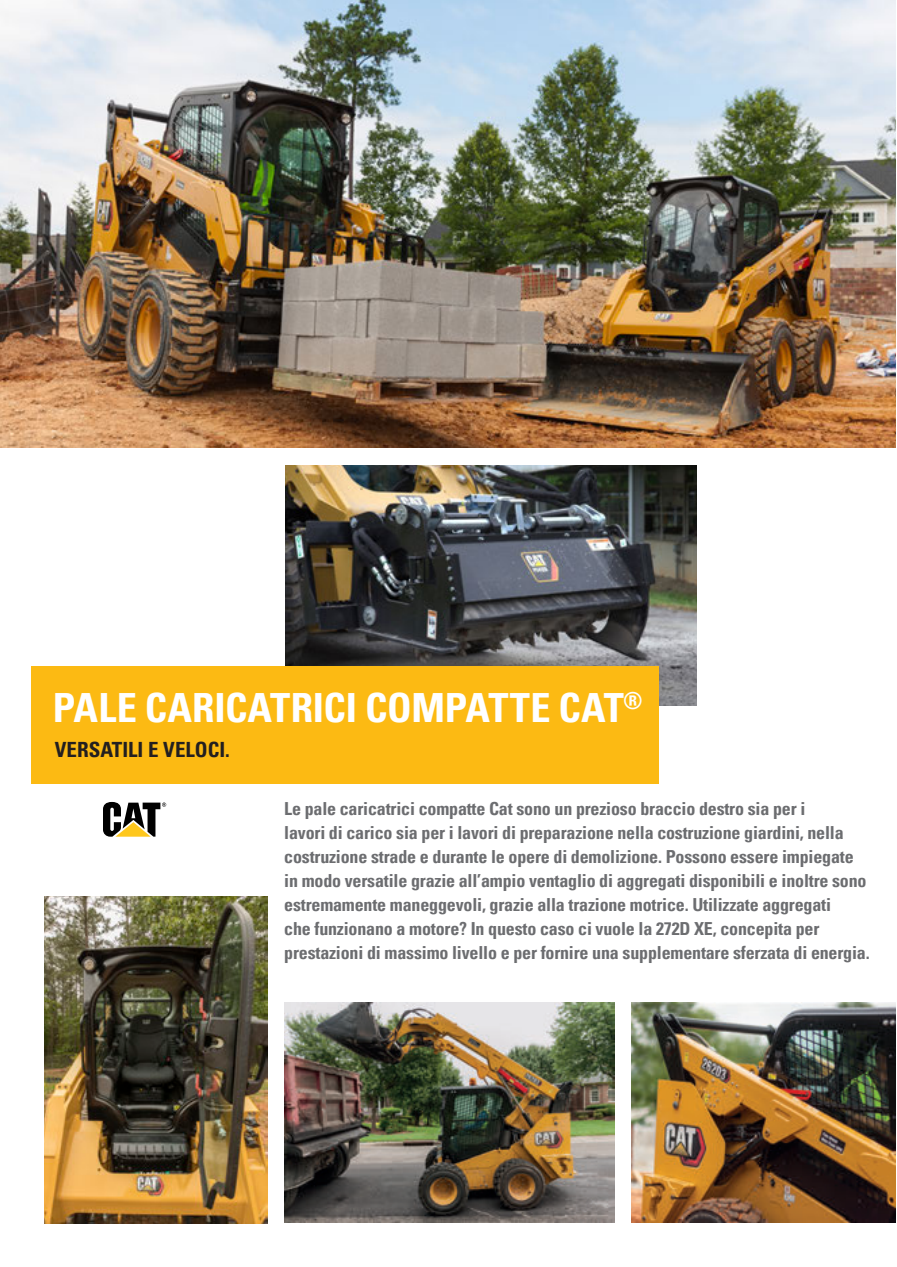
<style>
.page{position:relative;width:897px;height:1267px;background:#fff}
.page>*{position:absolute;margin:0;border:0;box-sizing:border-box;transform-origin:0 0}
.t1{font:700 condensed 40.35px "Univers LT Std";letter-spacing:-.005em;color:#fff}
.t2{font:700 condensed 21px "Univers LT Std";color:#231f20}
.t3{font:700 condensed 18px/24px "Univers LT Std";letter-spacing:-.01em;color:#6c6d70}
</style>
<div class="page">
<img style="left:44px;top:896px;width:223px;height:326px">
<img style="left:631px;top:1002px;width:264px;height:220px">
<img style="left:284px;top:1002px;width:330px;height:220px">
<img style="left:285px;top:465px;width:411px;height:240px">
<img style="left:0;top:0;width:895px;height:447px">
<svg style="left:103px;top:802px;width:63px;height:34px"></svg>
<div style="left:32px;top:666px;width:627px;height:118px;background:#fcba13"></div>
<h1 class="t1" style="left:53px;top:683px;width:591px">PALE CARICATRICI COMPATTE CAT<sup>®</sup></h1>
<p class="t2" style="left:55px;top:736px;width:176px">VERSATILI E VELOCI.</p>
<p class="t3" style="left:284px;top:796px;width:587px">Le pale caricatrici compatte Cat sono un prezioso braccio destro sia per i<br>lavori di carico sia per i lavori di preparazione nella costruzione giardini, nella costruzione strade e durante le opere di demolizione. Possono essere impiegate in modo versatile grazie all’ampio ventaglio di aggregati disponibili e inoltre sono estremamente maneggevoli, grazie alla trazione motrice. Utilizzate aggregati<br>che funzionano a motore? In questo caso ci vuole la 272D XE, concepita per prestazioni di massimo livello e per fornire una supplementare sferzata di energia.</p>
</div>
